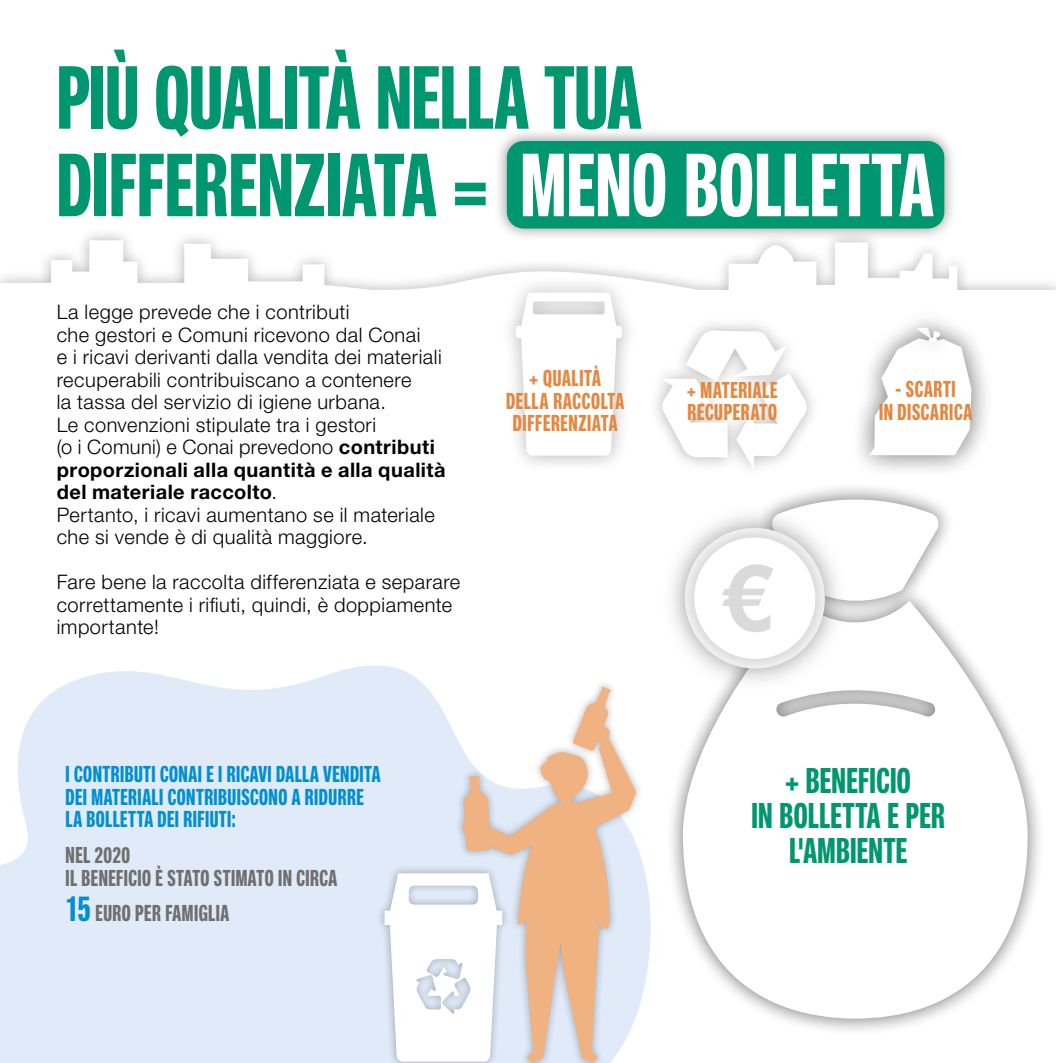
<style>
.page{position:relative;width:1056px;height:1063px;background:#fff}
.page>*{position:absolute;margin:0;border:0;box-sizing:border-box;transform-origin:0 0}
.t1{font:87.5px/87.5px "Neue Helvetica 79 Cm Bd";color:#009770}
.t2{font:35px/35px "Neue Helvetica 79 Cm Bd";letter-spacing:.01em;color:#009770;text-align:center}
.t3{font:22.5px/22.5px "Neue Helvetica 79 Cm Bd";letter-spacing:.02em;color:#008fcf}
.t4{font:22.5px/22.5px "Neue Helvetica 79 Cm Bd";letter-spacing:.03em;color:#e4873f;text-align:center}
.t5{font:22.5px/22.5px "Neue Helvetica 79 Cm Bd";letter-spacing:.02em;color:#706f6f}
.t6{font:300 20px/22.5px "Helvetica Neue LT Std";letter-spacing:.025em;color:#000}
.s1{color:#fff}
.s2{font-weight:700}
.s3{font-size:35px;color:#008fcf}
</style>
<div class="page">
<svg style="left:0;top:240px;width:1056px;height:50px"></svg>
<svg style="left:0;top:665px;width:651px;height:398px;background:#e3ecf8"></svg>
<div style="left:493px;top:127px;width:465px;height:115px;background:#000;opacity:.45"></div>
<div style="left:507px;top:141px;width:437px;height:88px;background:#009770;border-radius:16px"></div>
<div style="left:850px;top:317px;width:144px;height:161px;background:#000;opacity:.3"></div>
<div style="left:898px;top:306px;width:54px;height:53px;background:#fff"></div>
<div style="left:912px;top:310px;width:49px;height:49px;background:#fdfdfd"></div>
<div style="left:908px;top:317px;width:50px;height:46px;background:#000;opacity:.3"></div>
<svg style="left:869px;top:328px;width:102px;height:127px"></svg>
<div style="left:498px;top:275px;width:141px;height:198px;background:#000;opacity:.3"></div>
<svg style="left:516px;top:293px;width:106px;height:163px"></svg>
<div style="left:648px;top:315px;width:173px;height:167px;background:#000;opacity:.3"></div>
<svg style="left:661px;top:330px;width:145px;height:139px"></svg>
<div style="left:376px;top:865px;width:134px;height:198px;background:#000;opacity:.3"></div>
<svg style="left:385px;top:873px;width:69px;height:189px"></svg>
<div style="left:454px;top:679px;width:191px;height:384px;background:#000;opacity:.3"></div>
<svg style="left:462px;top:687px;width:174px;height:376px"></svg>
<div style="left:666px;top:585px;width:379px;height:451px;background:#000;opacity:.3"></div>
<svg style="left:683px;top:601px;width:345px;height:418px"></svg>
<div style="left:755px;top:482px;width:201px;height:136px;background:#000;opacity:.3"></div>
<div style="left:659px;top:502px;width:192px;height:192px;background:#fff"></div>
<div style="left:669px;top:512px;width:172px;height:173px;background:#000;opacity:.3"></div>
<svg style="left:675px;top:495px;width:265px;height:183px"></svg>
<h1 class="t1" style="left:57px;top:52px;width:878px">PIÙ QUALITÀ NELLA TUA<br>DIFFERENZIATA = <span class="s1">MENO BOLLETTA</span></h1>
<p class="t6" style="left:57px;top:300px;width:390px">La legge prevede che i contributi<br>che gestori e Comuni ricevono dal Conai<br>e i ricavi derivanti dalla vendita dei materiali recuperabili contribuiscano a contenere<br>la tassa del servizio di igiene urbana.<br>Le convenzioni stipulate tra i gestori<br>(o i Comuni) e Conai prevedono <span class="s2">contributi proporzionali alla quantità e alla qualità del materiale raccolto</span>.<br>Pertanto, i ricavi aumentano se il materiale che si vende è di qualità maggiore.</p>
<p class="t6" style="left:57px;top:570px;width:405px">Fare bene la raccolta differenziata e separare correttamente i rifiuti, quindi, è doppiamente importante!</p>
<p class="t4" style="left:506px;top:367px;width:120px">+ QUALITÀ<br>DELLA RACCOLTA<br>DIFFERENZIATA</p>
<p class="t3" style="left:66px;top:763px;width:317px">I CONTRIBUTI CONAI E I RICAVI DALLA VENDITA<br>DEI MATERIALI CONTRIBUISCONO A RIDURRE<br>LA BOLLETTA DEI RIFIUTI:</p>
<p class="t5" style="left:66px;top:843px;width:273px">NEL 2020<br>IL BENEFICIO È STATO STIMATO IN CIRCA</p>
<p class="t5" style="left:66px;top:901px;width:165px"><span class="s3">15</span> EURO PER FAMIGLIA</p>
<p class="t4" style="left:687px;top:378px;width:92px;text-align:left">+ MATERIALE<br>RECUPERATO</p>
<p class="t4" style="left:879px;top:377px;width:95px">- SCARTI<br>IN DISCARICA</p>
<h2 class="t2" style="left:751px;top:763px;width:195px">+ BENEFICIO<br>IN BOLLETTA E PER<br>L'AMBIENTE</h2>
</div>
